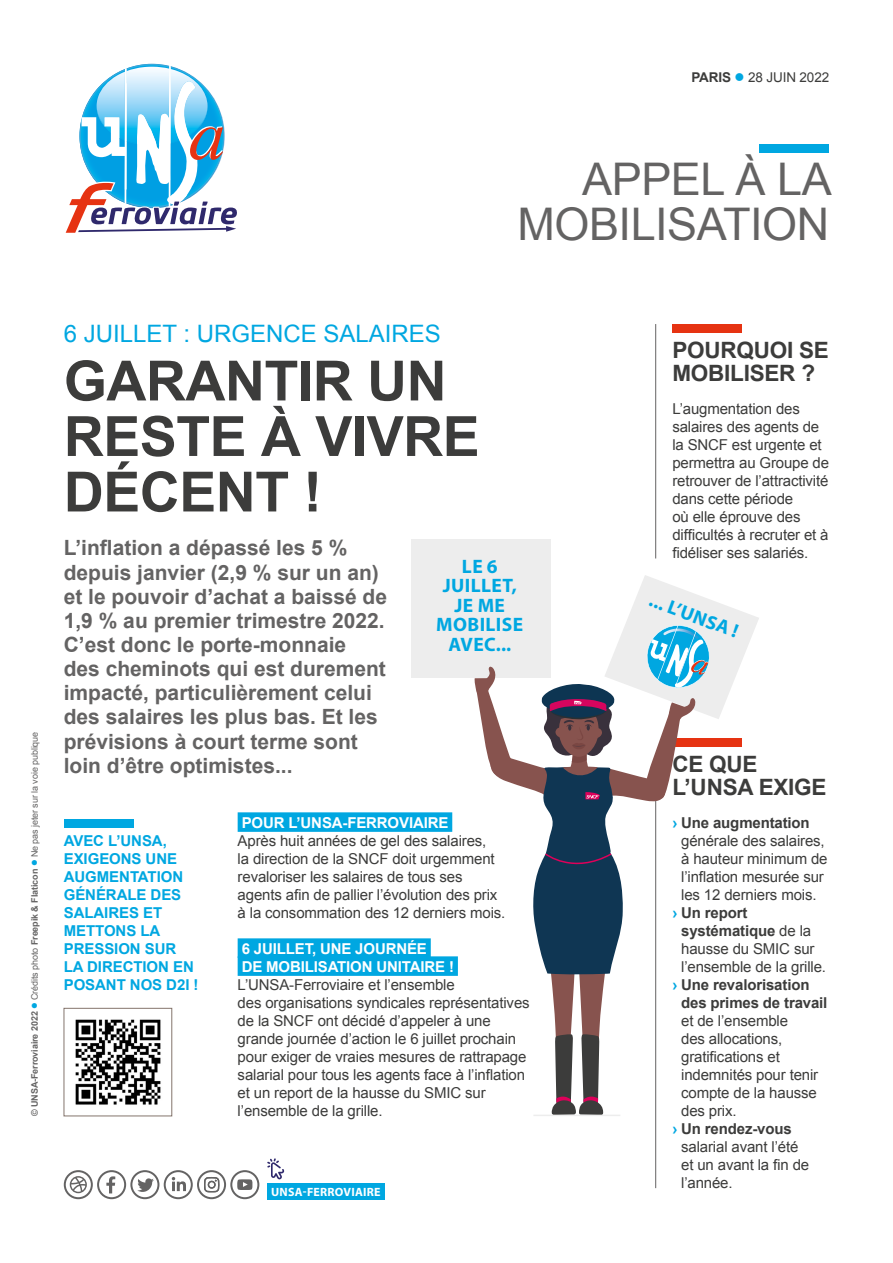
<style>
.page{position:relative;width:893px;height:1263px;background:#fff}
.page>*{position:absolute;margin:0;border:0;box-sizing:border-box;transform-origin:0 0}
.t1{font:700 55.5px/55.5px "Arial";letter-spacing:-.01em;color:#3c3c3b}
.t2{font:45px/45px "Arial";letter-spacing:-.01em;color:#646363;text-align:right}
.t3{font:24px "Arial";color:#00a7e1}
.t4{font:700 22.5px/22.5px "Arial";letter-spacing:-.01em;color:#3c3c3b}
.t5{font:700 21px/24.2px "Arial";color:#646363}
.t6{font:700 19.5px/19.5px "Myriad Pro";letter-spacing:.02em;color:#00a7e1;text-align:center}
.t7{font:15px/18px "Arial";letter-spacing:-.01em;color:#3c3c3b}
.t8{font:700 15px/18px "Arial";letter-spacing:-.005em;color:#00a7e1}
.t9{font:700 15px "Arial";letter-spacing:-.01em;color:#3c3c3b}
.t10{font:700 15px/18px "Arial";letter-spacing:-.01em;color:#fff}
.t11{font:13.5px "Arial";letter-spacing:-.01em;color:#3c3c3b}
.t12{font:700 12px "Myriad Pro";letter-spacing:.02em;color:#fff}
.t13{font:9px "Arial";letter-spacing:-.01em;color:#646363}
.s1{font-weight:700}
.s2{color:#00a7e1}
.s3{font-weight:400}
</style>
<div class="page">
<div style="left:672px;top:324px;width:70px;height:8px;background:#e63312"></div>
<svg style="left:65px;top:64px;width:172px;height:169px"></svg>
<div style="left:238px;top:812px;width:214px;height:20px;background:#00a7e1"></div>
<div style="left:238px;top:938px;width:193px;height:20px;background:#00a7e1"></div>
<div style="left:238px;top:956px;width:220px;height:20px;background:#00a7e1"></div>
<div style="left:759px;top:144px;width:70px;height:8px;background:#00a7e1"></div>
<hr style="left:655px;top:774px;width:1px;height:414px;background:#646363">
<hr style="left:655px;top:324px;width:1px;height:234px;background:#646363">
<div style="left:64px;top:820px;width:70px;height:8px;background:#00a7e1"></div>
<div style="left:267px;top:1183px;width:118px;height:16px;background:#00a7e1"></div>
<svg style="left:64px;top:1170px;width:195px;height:29px"></svg>
<svg style="left:267px;top:1158px;width:17px;height:22px"></svg>
<img style="left:75px;top:1019px;width:86px;height:86px">
<div style="left:64px;top:1008px;width:108px;height:108px;border:1px solid #84746c"></div>
<div style="left:411px;top:539px;width:140px;height:139px;background:#ededed"></div>
<svg style="left:475px;top:575px;width:284px;height:540px"></svg>
<hr style="left:533px;top:1115px;width:87px;height:1px;background:#ededed">
<p class="t11" style="left:691px;top:69px;width:139px"><span class="s1">PARIS</span> <span class="s2">●</span> 28 JUIN 2022</p>
<h2 class="t2" style="left:517px;top:157px;width:316px">APPEL À LA<br>MOBILISATION</h2>
<p class="t13" style="left:29px;top:1116px;width:386px;rotate:-90deg"><span class="s1">© UNSA-Ferroviaire 2022</span> <span class="s2">●</span> Crédits photo <span class="s1">Freepik &amp; Flaticon</span> <span class="s2">●</span> Ne pas jeter sur la voie publique</p>
<h3 class="t3" style="left:64px;top:317px;width:379px">6 JUILLET : URGENCE SALAIRES</h3>
<h3 class="t4" style="left:672px;top:340px;width:158px">POURQUOI SE<br>MOBILISER ?</h3>
<h1 class="t1" style="left:64px;top:355px;width:417px">GARANTIR UN<br>RESTE À VIVRE<br>DÉCENT !</h1>
<p class="t7" style="left:672px;top:400px;width:158px">L’augmentation des salaires des agents de la SNCF est urgente et permettra au Groupe de retrouver de l’attractivité dans cette période<br>où elle éprouve des difficultés à recruter et à</p>
<h3 class="t5" style="left:64px;top:537px;width:285px">L’inflation a dépassé les 5 %</h3>
<p class="t7" style="left:672px;top:544px;width:138px">fidéliser ses salariés.</p>
<p class="t5" style="left:64px;top:561px;width:325px">depuis janvier (2,9 % sur un an) et le pouvoir d’achat a baissé de<br>1,9 % au premier trimestre 2022.<br>C’est donc le porte-monnaie des cheminots qui est durement impacté, particulièrement celui des salaires les plus bas. Et les prévisions à court terme sont loin d’être optimistes...</p>
<h3 class="t6" style="left:436px;top:556px;width:89px">LE 6<br>JUILLET,<br>JE ME<br>MOBILISE<br>AVEC...</h3>
<h3 class="t6" style="left:654px;top:589px;width:95px;rotate:21deg">... L’UNSA !</h3>
<h3 class="t4" style="left:672px;top:754px;width:156px">CE QUE<br>L’UNSA EXIGE</h3>
<p class="t8" style="left:64px;top:832px;width:136px">AVEC L’UNSA,<br>EXIGEONS UNE<br>AUGMENTATION<br>GÉNÉRALE DES<br>SALAIRES ET<br>METTONS LA<br>PRESSION SUR<br>LA DIRECTION EN<br>POSANT NOS D2I !</p>
<p class="t10" style="left:242px;top:814px;width:208px">POUR L’UNSA-FERROVIAIRE</p>
<p class="t7" style="left:238px;top:832px;width:269px">Après huit années de gel des salaires,<br>la direction de la SNCF doit urgemment revaloriser les salaires de tous ses agents afin de pallier l’évolution des prix à la consommation des 12 derniers mois.</p>
<p class="t10" style="left:242px;top:940px;width:214px">6 JUILLET, UNE JOURNÉE<br>DE MOBILISATION UNITAIRE !</p>
<p class="t7" style="left:238px;top:976px;width:294px">L’UNSA-Ferroviaire et l’ensemble<br>des organisations syndicales représentatives de la SNCF ont décidé d’appeler à une grande journée d’action le 6 juillet prochain pour exiger de vraies mesures de rattrapage salarial pour tous les agents face à l’inflation et un report de la hausse du SMIC sur l’ensemble de la grille.</p>
<p class="t12" style="left:271px;top:1184px;width:111px">UNSA-FERROVIAIRE</p>
<p class="t9" style="left:672px;top:813px;width:139px"><span class="s2">›</span> Une augmentation</p>
<p class="t7" style="left:681px;top:832px;width:145px">générale des salaires,</p>
<p class="t7" style="left:681px;top:850px;width:148px">à hauteur minimum de</p>
<p class="t7" style="left:681px;top:868px;width:144px">l’inflation mesurée sur</p>
<p class="t7" style="left:681px;top:886px;width:137px">les 12 derniers mois.</p>
<p class="t9" style="left:672px;top:903px;width:77px"><span class="s2">›</span> Un report</p>
<p class="t9" style="left:681px;top:921px;width:132px">systématique <span class="s3">de la</span></p>
<p class="t7" style="left:681px;top:940px;width:135px">hausse du SMIC sur</p>
<p class="t7" style="left:681px;top:958px;width:146px">l’ensemble de la grille.</p>
<p class="t9" style="left:672px;top:975px;width:139px"><span class="s2">›</span> Une revalorisation</p>
<p class="t9" style="left:681px;top:993px;width:148px">des primes de travail</p>
<p class="t7" style="left:681px;top:1012px;width:108px">et de l’ensemble</p>
<p class="t7" style="left:681px;top:1030px;width:103px">des allocations,</p>
<p class="t7" style="left:681px;top:1048px;width:100px">gratifications et</p>
<p class="t7" style="left:681px;top:1066px;width:139px">indemnités pour tenir</p>
<p class="t7" style="left:681px;top:1084px;width:137px">compte de la hausse</p>
<p class="t7" style="left:681px;top:1102px;width:57px">des prix.</p>
<p class="t9" style="left:672px;top:1119px;width:121px"><span class="s2">›</span> Un rendez-vous</p>
<p class="t7" style="left:681px;top:1138px;width:119px">salarial avant l’été</p>
<p class="t7" style="left:681px;top:1156px;width:130px">et un avant la fin de</p>
<p class="t7" style="left:681px;top:1174px;width:53px">l’année.</p>
</div>
